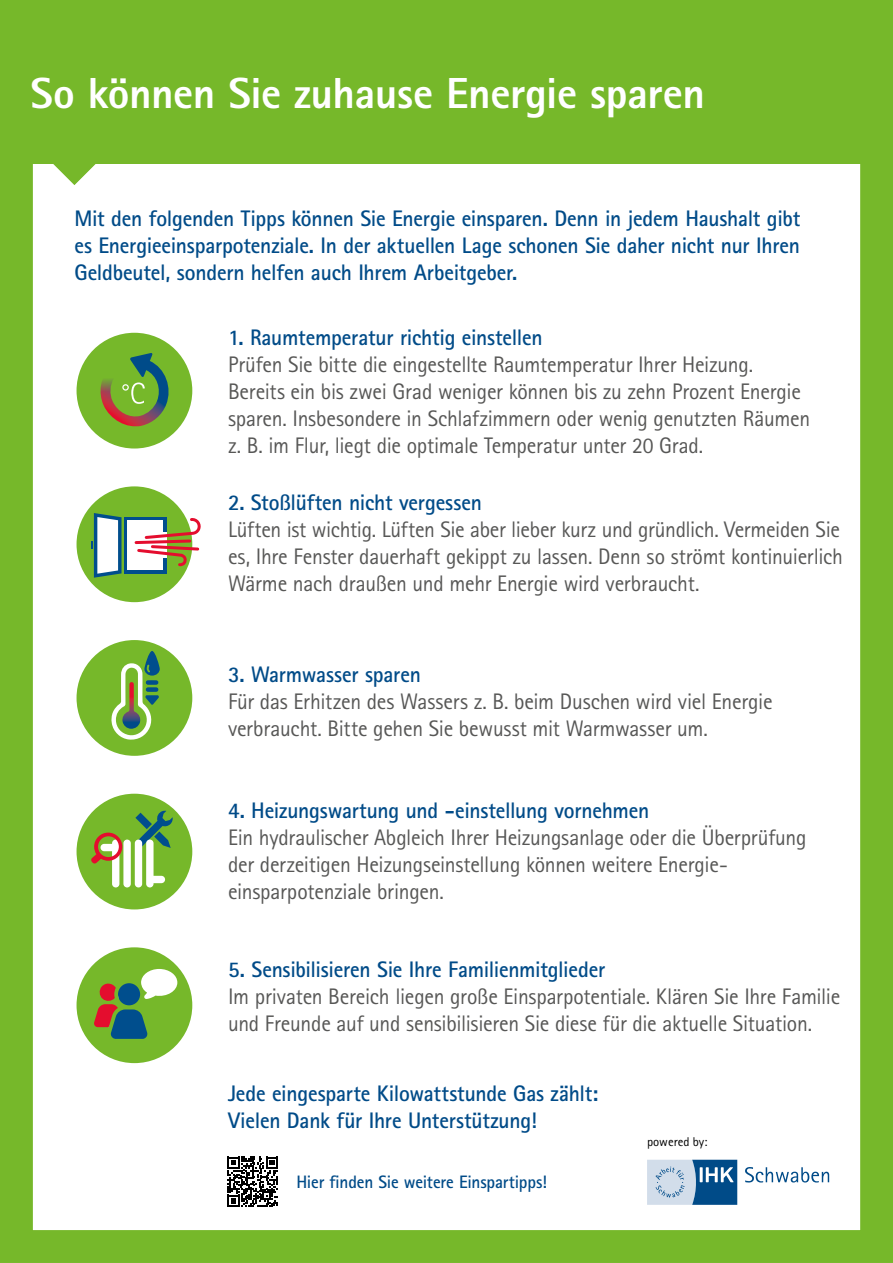
<style>
.page{position:relative;width:893px;height:1263px;background:#fff}
.page>*{position:absolute;margin:0;border:0;box-sizing:border-box;transform-origin:0 0}
.t1{font:800 43.5px "Rotis Sans Serif";letter-spacing:-.01em;color:#fff}
.t2{font:22.5px/27px "Rotis Sans Serif Pro";letter-spacing:-.015em;color:#575756;scale:.96 1}
.t3{font:700 22.5px/27px "Rotis Sans Serif Pro";letter-spacing:-.01em;color:#004b88;scale:.96 1}
.t4{font:700 18px "Rotis Sans Serif Pro";letter-spacing:-.01em;color:#004b88;scale:.96 1}
.t5{font:12.75px "Rotis Sans Serif Pro";color:#000}
.s1{font-weight:700;color:#004b88}
</style>
<div class="page">
<div style="left:0;top:0;width:893px;height:1263px;border:33px solid #76b82a"></div>
<div style="left:30px;top:20px;width:831px;height:143px;background:#76b82a"></div>
<svg style="left:52px;top:163px;width:45px;height:22px"></svg>
<svg style="left:745px;top:1167px;width:84px;height:15px"></svg>
<svg style="left:647px;top:1160px;width:90px;height:45px;background:#7aa0c1"></svg>
<svg style="left:77px;top:947px;width:115px;height:116px"></svg>
<div style="left:77px;top:794px;width:115px;height:115px;background:#76b82a;border-radius:50%"></div>
<svg style="left:91px;top:811px;width:82px;height:76px"></svg>
<div style="left:77px;top:333px;width:115px;height:115px;background:#76b82a;border-radius:50%"></div>
<svg style="left:100px;top:353px;width:69px;height:74px"></svg>
<svg style="left:227px;top:1156px;width:51px;height:51px"></svg>
<div style="left:77px;top:640px;width:115px;height:116px;background:#76b82a;border-radius:50%"></div>
<svg style="left:111px;top:651px;width:49px;height:89px"></svg>
<div style="left:77px;top:486px;width:115px;height:116px;background:#76b82a;border-radius:50%"></div>
<div style="left:124px;top:517px;width:43px;height:56px;background:#004e8d"></div>
<div style="left:127px;top:521px;width:36px;height:49px;background:#fff"></div>
<svg style="left:91px;top:513px;width:31px;height:65px;background:#9fc0bb"></svg>
<svg style="left:133px;top:516px;width:68px;height:52px"></svg>
<p class="t1" style="left:31px;top:65px;width:676px">So können Sie zuhause Energie sparen</p>
<p class="t3" style="left:74px;top:204px;width:758px;text-align:justify">Mit den folgenden Tipps können Sie Energie einsparen. Denn in jedem Haushalt gibt es Energieeinsparpotenziale. In der aktuellen Lage schonen Sie daher nicht nur Ihren Geldbeutel, sondern helfen auch Ihrem Arbeitgeber.</p>
<p class="t2" style="left:228px;top:324px;width:608px"><span class="s1">1. Raumtemperatur richtig einstellen<br></span>Prüfen Sie bitte die eingestellte Raumtemperatur Ihrer Heizung.<br>Bereits ein bis zwei Grad weniger können bis zu zehn Prozent Energie sparen. Insbesondere in Schlafzimmern oder wenig genutzten Räumen z. B. im Flur, liegt die optimale Temperatur unter 20 Grad.</p>
<p class="t2" style="left:228px;top:489px;width:642px"><span class="s1">2. Stoßlüften nicht vergessen<br></span>Lüften ist wichtig. Lüften Sie aber lieber kurz und gründlich. Vermeiden Sie es, Ihre Fenster dauerhaft gekippt zu lassen. Denn so strömt kontinuierlich Wärme nach draußen und mehr Energie wird verbraucht.</p>
<p class="t2" style="left:228px;top:661px;width:569px"><span class="s1">3. Warmwasser sparen<br></span>Für das Erhitzen des Wassers z. B. beim Duschen wird viel Energie verbraucht. Bitte gehen Sie bewusst mit Warmwasser um.</p>
<p class="t2" style="left:228px;top:797px;width:604px"><span class="s1">4. Heizungswartung und -einstellung vornehmen<br></span>Ein hydraulischer Abgleich Ihrer Heizungsanlage oder die Überprüfung der derzeitigen Heizungseinstellung können weitere Energie&shy;einsparpotenziale bringen.</p>
<p class="t2" style="left:228px;top:956px;width:639px"><span class="s1">5. Sensibilisieren Sie Ihre Familienmitglieder<br></span>Im privaten Bereich liegen große Einsparpotentiale. Klären Sie Ihre Familie und Freunde auf und sensibilisieren Sie diese für die aktuelle Situation.</p>
<p class="t3" style="left:228px;top:1079px;width:387px">Jede eingesparte Kilowattstunde Gas zählt:<br>Vielen Dank für Ihre Unterstützung!</p>
<p class="t4" style="left:296px;top:1170px;width:263px">Hier finden Sie weitere Einspartipps!</p>
<p class="t5" style="left:647px;top:1134px;width:62px">powered by:</p>
</div>
